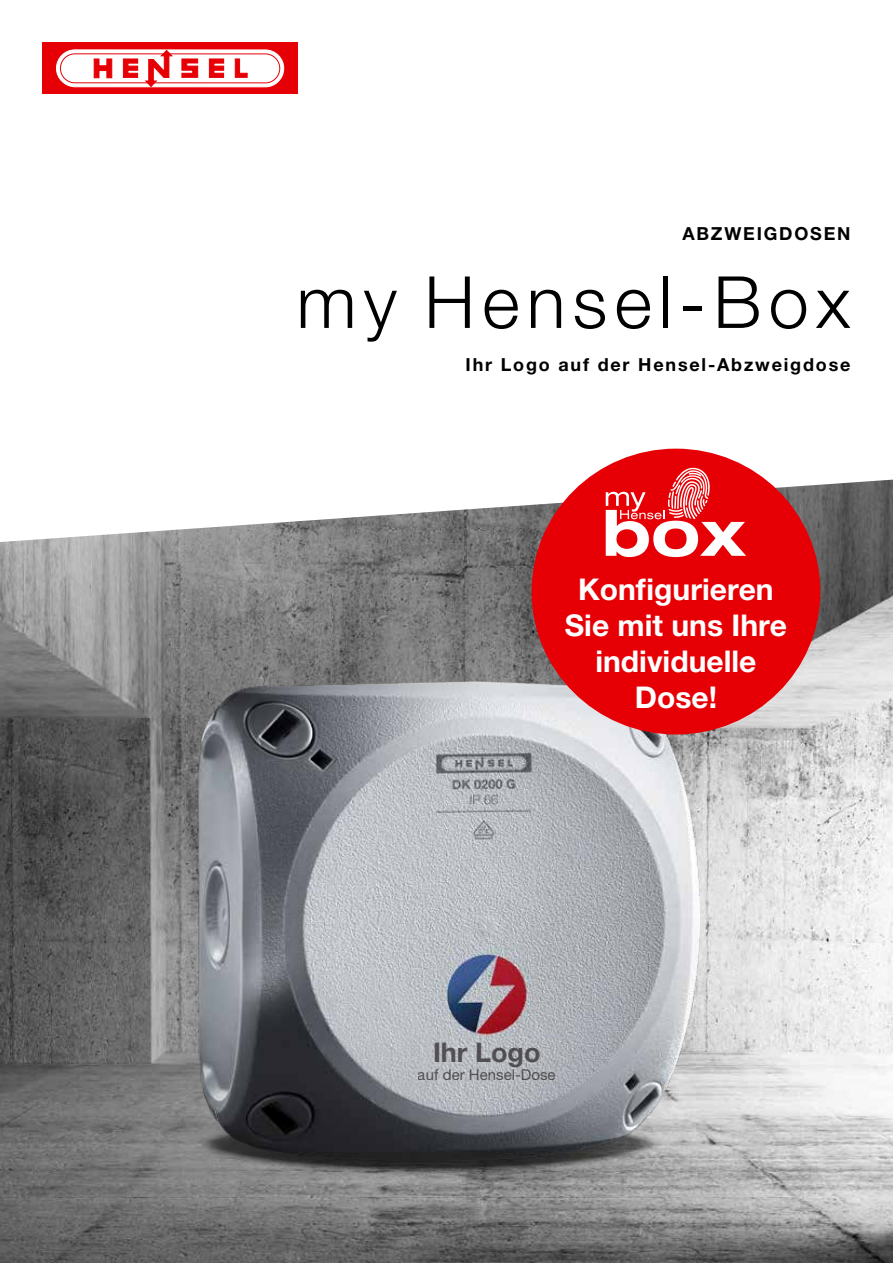
<style>
.page{position:relative;width:893px;height:1263px;background:#fff}
.page>*{position:absolute;margin:0;border:0;box-sizing:border-box;transform-origin:0 0}
.t1{font:300 72px "Helvetica Neue LT Pro";letter-spacing:.1em;color:#000}
.t2{font:700 30px/36px "Helvetica Neue LT Pro";color:#fff;text-align:center}
.t3{font:700 27px "Helvetica Neue LT Pro";color:#373437}
.t4{font:700 18px "Helvetica Neue LT Pro";letter-spacing:.1em;color:#000}
.t5{font:15px "Helvetica Neue LT Pro";color:#373437}
</style>
<div class="page">
<img style="left:0;top:479px;width:893px;height:784px">
<div style="left:43px;top:43px;width:255px;height:51px;background:#e60005"></div>
<svg style="left:56px;top:49px;width:228px;height:39px"></svg>
<img style="left:179px;top:670px;width:534px;height:521px">
<div style="left:531px;top:449px;width:289px;height:285px;background:#e60005;border-radius:50%"></div>
<svg style="left:606px;top:467px;width:140px;height:90px"></svg>
<img style="left:399px;top:932px;width:166px;height:105px">
<p class="t4" style="left:682px;top:223px;width:170px">ABZWEIGDOSEN</p>
<h1 class="t1" style="left:297px;top:258px;width:555px">my Hensel-Box</h1>
<p class="t4" style="left:466px;top:354px;width:386px">Ihr Logo auf der Hensel-Abzweigdose</p>
<h2 class="t2" style="left:565px;top:570px;width:224px">Konfigurieren<br>Sie mit uns Ihre individuelle<br>Dose!</h2>
<h3 class="t3" style="left:433px;top:1035px;width:109px">Ihr Logo</h3>
<p class="t5" style="left:418px;top:1065px;width:139px">auf der Hensel-Dose</p>
</div>
